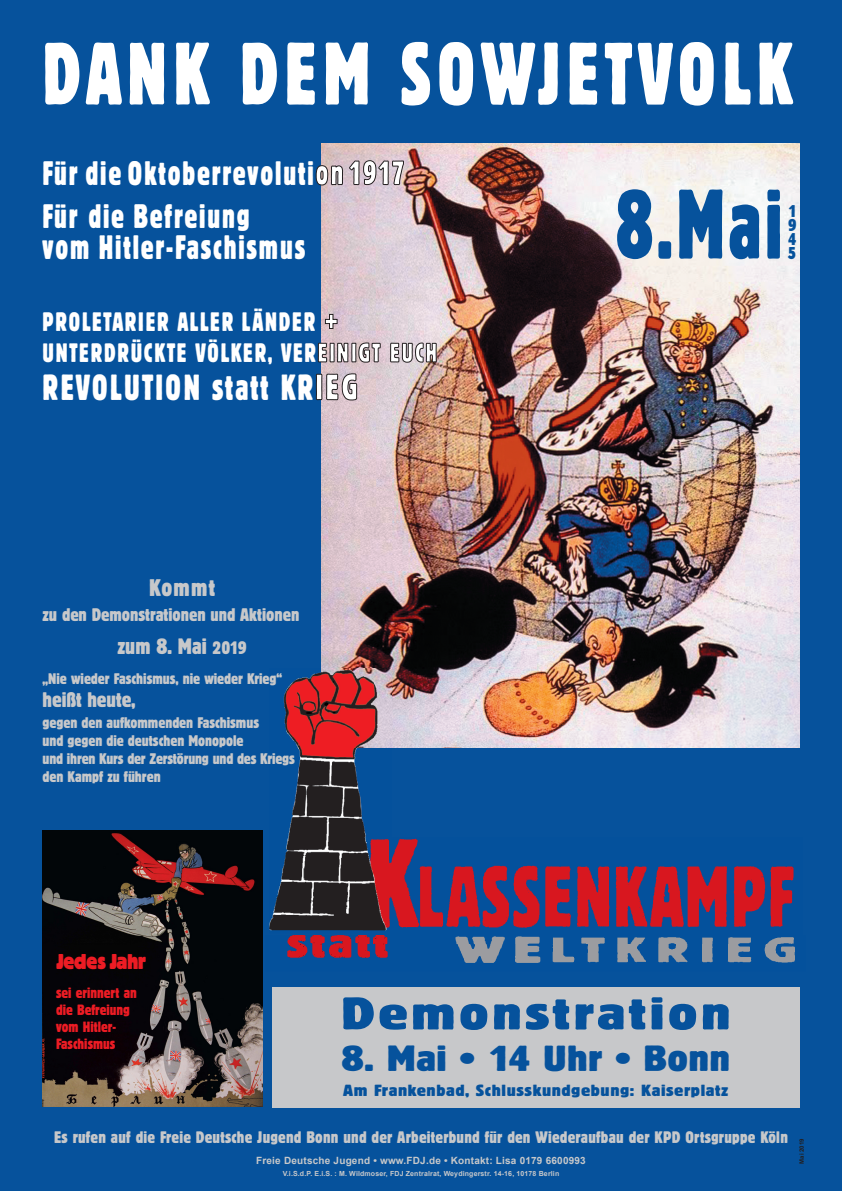
<style>
.page{position:relative;width:842px;height:1191px;background:#06529c}
.page>*{position:absolute;margin:0;border:0;box-sizing:border-box;transform-origin:0 0}
.t1{font:condensed 97.5px "Block BE";color:#06529c;scale:.77 1}
.t2{font:condensed 87.6px "Block BE";letter-spacing:.07em;color:#fff;scale:.83 1}
.t3{font:condensed 45.5px "Block BE";letter-spacing:.05em;color:#06529c;scale:1.43 1}
.t4{font:condensed 36px "Block BE";letter-spacing:.065em;color:#fff;scale:.83 1}
.t5{font:condensed 36px "Block BE";letter-spacing:.01em;color:#06529c;scale:1.25 1}
.t6{font:condensed 33.6px/43px "Block BE";letter-spacing:.065em;color:#fff;scale:.83 1}
.t7{font:condensed 26.4px/31.2px "Block BE";letter-spacing:.085em;color:#fff;scale:.83 1}
.t8{font:condensed 23.8px "Block BE";letter-spacing:.05em;color:#c7c8ca}
.t9{font:condensed 22px "Block BE";color:#c7c8ca}
.t10{font:800 21.2px "Block BE";color:#ed1c24;scale:.79 1}
.t11{font:condensed 20.9px "Block BE";color:#c7c8ca}
.t12{font:condensed 18px "Block BE";color:#c7c8ca}
.t13{font:condensed 17px/14px "Block BE";color:#06529c;text-align:justify}
.t14{font:condensed 16.5px "Block BE";letter-spacing:.015em;color:#c7c8ca}
.t15{font:condensed 16px "Block BE";letter-spacing:.03em;color:#06529c;scale:1.25 1}
.t16{font:condensed 15.2px/18.2px "Block BE";color:#c7c8ca}
.t17{font:condensed 14.7px/16.9px "Block BE";color:#ed1c24}
.t18{font:700 10px "Arial";letter-spacing:.02em;color:#c7c8ca}
.t19{font:700 7px "Arial";letter-spacing:.02em;color:#c7c8ca}
.t20{font:700 6px "Arial";color:#231f20}
.t21{font:900 2.8px "Arial";color:#231f20}
.s1{font-family:"Arial";font-weight:900;font-stretch:normal}
.s2{font-size:18px}
</style>
<div class="page">
<div style="left:272px;top:987px;width:527px;height:120px;background:#c7c8ca"></div>
<img style="left:322px;top:143px;width:477px;height:604px">
<img style="left:43px;top:830px;width:219px;height:276px">
<img style="left:225px;top:1095px;width:37px;height:11px">
<img style="left:287px;top:935px;width:508px;height:28px">
<img style="left:364px;top:838px;width:431px;height:105px">
<img style="left:269px;top:668px;width:123px;height:265px">
<img style="left:322px;top:668px;width:70px;height:79px">
<h2 class="t2" style="left:42px;top:23px;width:906px">DANK DEM SOWJETVOLK</h2>
<h3 class="t6" style="left:42px;top:152px;width:437px">Für die Oktoberrevolution1917<br>Für die Befreiung</h3>
<h3 class="t6" style="left:42px;top:226px;width:318px">vom Hitler-Faschismus</h3>
<h3 class="t7" style="left:42px;top:306px;width:477px">PROLETARIER ALLER LÄNDER <span class="s1">+<br></span>UNTERDRÜCKTE VÖLKER, VEREINIGT EUCH</h3>
<h3 class="t4" style="left:42px;top:366px;width:381px">REVOLUTION statt KRIEG</h3>
<h1 class="t1" style="left:616px;top:168px;width:218px">8.Mai</h1>
<p class="t13" style="left:788px;top:204px;width:10px">1<br>9<br>4<br>5</p>
<h3 class="t8" style="left:149px;top:574px;width:68px">Kommt</h3>
<p class="t12" style="left:43px;top:604px;width:258px">zu den Demonstrationen und Aktionen</p>
<h3 class="t9" style="left:117px;top:633px;width:131px">zum 8. Mai <span class="s2">2019</span></h3>
<p class="t16" style="left:43px;top:670px;width:241px">„Nie wieder Faschismus, nie wieder Krieg“</p>
<h3 class="t11" style="left:43px;top:687px;width:95px">heißt heute,</h3>
<p class="t16" style="left:43px;top:713px;width:254px">gegen den aufkommenden Faschismus<br>und gegen die deutschen Monopole<br>und ihren Kurs der Zerstörung und des Kriegs den Kampf zu führen</p>
<h3 class="t10" style="left:56px;top:949px;width:115px">Jedes Jahr</h3>
<p class="t17" style="left:56px;top:984px;width:82px">sei erinnert an die Befreiung vom Hitler-<br>Faschismus</p>
<p class="t21" style="left:41px;top:1107px;width:10px;rotate:-90deg">niksy</p>
<h3 class="t3" style="left:341px;top:987px;width:274px">Demonstration</h3>
<h3 class="t5" style="left:341px;top:1037px;width:312px">8. Mai • 14 Uhr • Bonn</h3>
<p class="t15" style="left:343px;top:1080px;width:310px">Am Frankenbad, Schlusskundgebung: Kaiserplatz</p>
<p class="t14" style="left:54px;top:1128px;width:735px">Es rufen auf die Freie Deutsche Jugend Bonn und der Arbeiterbund für den Wiederaufbau der KPD Ortsgruppe Köln</p>
<p class="t18" style="left:256px;top:1155px;width:331px">Freie Deutsche Jugend • www.FDJ.de • Kontakt: Lisa 0179 6600993</p>
<p class="t19" style="left:283px;top:1169px;width:278px">V.i.S.d.P. E.i.S. : M. Wildmoser, FDJ Zentralrat, Weydingerstr. 14-16, 10178 Berlin</p>
<p class="t20" style="left:798px;top:1163px;width:27px;rotate:-90deg">Mai 2019</p>
</div>
